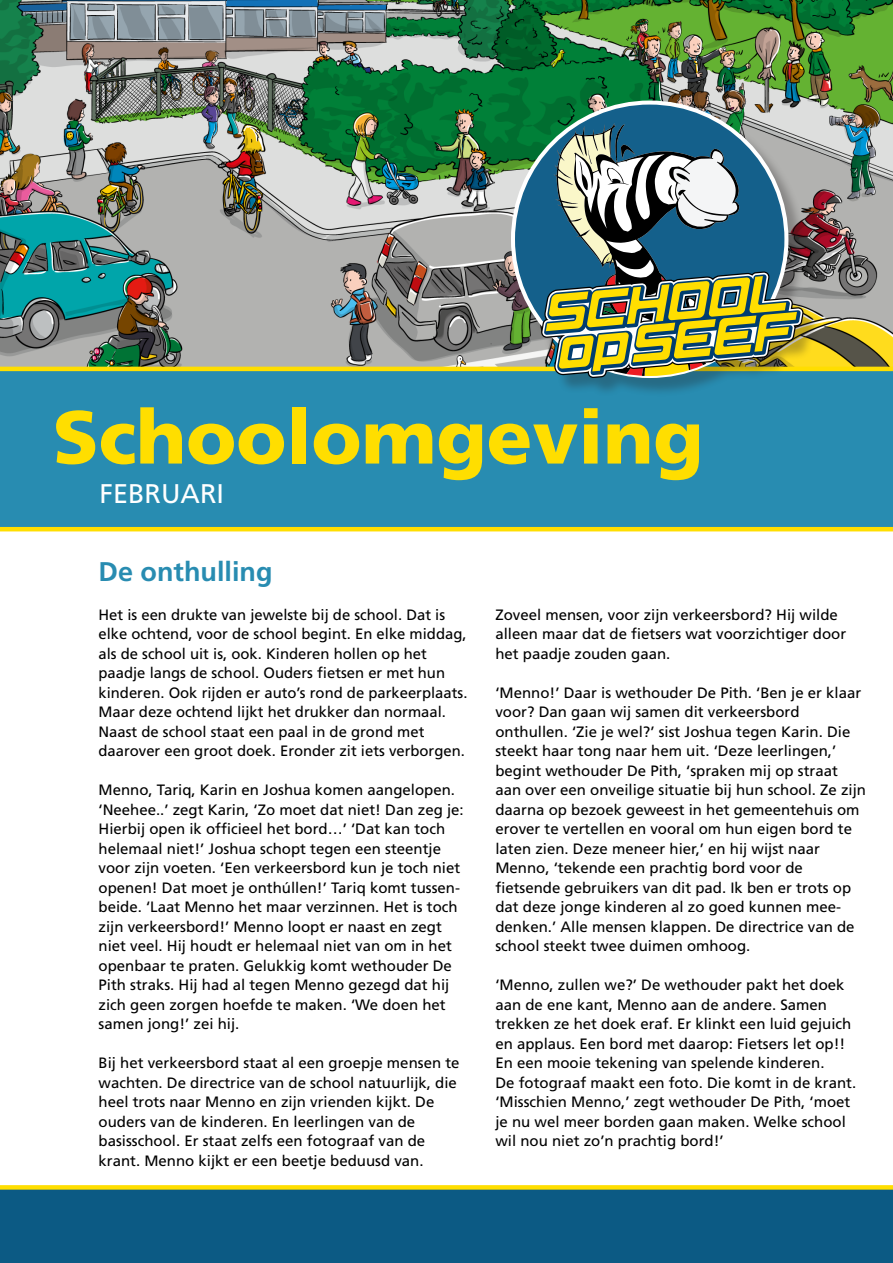
<style>
.page{position:relative;width:893px;height:1263px;background:#fff}
.page>*{position:absolute;margin:0;border:0;box-sizing:border-box;transform-origin:0 0}
.t1{font:900 75px "Frutiger";color:#ffde00}
.t2{font:700 27px "Frutiger";color:#288cb1}
.t3{font:27px "Frutiger";color:#fff}
.PLAT{font:15px/19.5px "Frutiger";color:#000}
</style>
<div class="page">
<div style="left:0;top:1187px;width:893px;height:76px;background:#0c5a84"></div>
<img style="left:0;top:0;width:893px;height:367px">
<div style="left:0;top:370px;width:893px;height:159px;background:#288cb1"></div>
<hr style="left:0;top:367px;width:893px;height:4px;background:#ffde00">
<div style="left:513px;top:103px;width:309px;height:294px;background:#231f20;opacity:.3"></div>
<svg style="left:513px;top:103px;width:273px;height:273px;background:#2a6f96"></svg>
<svg style="left:553px;top:123px;width:233px;height:147px"></svg>
<svg style="left:540px;top:270px;width:265px;height:110px;background:#8a9452"></svg>
<div style="left:0;top:1185px;width:893px;height:5px;background:#ffde00"></div>
<hr style="left:0;top:527px;width:893px;height:4px;background:#ffde00">
<p class="t1" style="left:53px;top:392px;width:652px">Schoolomgeving</p>
<p class="t3" style="left:100px;top:477px;width:126px">FEBRUARI</p>
<p class="t2" style="left:99px;top:555px;width:176px">De onthulling</p>
<p class="PLAT" style="left:99px;top:605px;width:370px">Het is een drukte van jewelste bij de school. Dat is elke ochtend, voor de school begint. En elke middag, als de school uit is, ook. Kinderen hollen op het paadje langs de school. Ouders fietsen er met hun kinderen. Ook rijden er auto’s rond de parkeerplaats.<br>Maar deze ochtend lijkt het drukker dan normaal.<br>Naast de school staat een paal in de grond met daarover een groot doek. Eronder zit iets verborgen.</p>
<p class="PLAT" style="left:99px;top:780px;width:367px">Menno, Tariq, Karin en Joshua komen aangelopen. ‘Neehee..’ zegt Karin, ‘Zo moet dat niet! Dan zeg je:<br>Hierbij open ik officieel het bord…’ ‘Dat kan toch helemaal niet!’ Joshua schopt tegen een steentje voor zijn voeten. ‘Een verkeersbord kun je toch niet</p>
<p class="PLAT" style="left:99px;top:878px;width:363px">openen! Dat moet je onthúllen!’ Tariq komt tussen&shy;beide. ‘Laat Menno het maar verzinnen. Het is toch zijn verkeersbord!’ Menno loopt er naast en zegt niet veel. Hij houdt er helemaal niet van om in het openbaar te praten. Gelukkig komt wethouder De Pith straks. Hij had al tegen Menno gezegd dat hij zich geen zorgen hoefde te maken. ‘We doen het samen jong!’ zei hij.</p>
<p class="PLAT" style="left:99px;top:1053px;width:362px">Bij het verkeersbord staat al een groepje mensen te wachten. De directrice van de school natuurlijk, die heel trots naar Menno en zijn vrienden kijkt. De ouders van de kinderen. En leerlingen van de basisschool. Er staat zelfs een fotograaf van de krant. Menno kijkt er een beetje beduusd van.</p>
<p class="PLAT" style="left:495px;top:605px;width:352px">Zoveel mensen, voor zijn verkeersbord? Hij wilde alleen maar dat de fietsers wat voorzichtiger door het paadje zouden gaan.</p>
<p class="PLAT" style="left:495px;top:683px;width:372px">‘Menno!’ Daar is wethouder De Pith. ‘Ben je er klaar voor? Dan gaan wij samen dit verkeersbord onthullen. ‘Zie je wel?’ sist Joshua tegen Karin. Die steekt haar tong naar hem uit. ‘Deze leerlingen,’ begint wethouder De Pith, ‘spraken mij op straat aan over een onveilige situatie bij hun school. Ze zijn daarna op bezoek geweest in het gemeentehuis om erover te vertellen en vooral om hun eigen bord te laten zien. Deze meneer hier,’ en hij wijst naar Menno, ‘tekende een prachtig bord voor de fietsende gebruikers van dit pad. Ik ben er trots op dat deze jonge kinderen al zo goed kunnen mee&shy;denken.’ Alle mensen klappen. De directrice van de school steekt twee duimen omhoog.</p>
<p class="PLAT" style="left:495px;top:975px;width:357px">‘Menno, zullen we?’ De wethouder pakt het doek aan de ene kant, Menno aan de andere. Samen trekken ze het doek eraf. Er klinkt een luid gejuich en applaus. Een bord met daarop: Fietsers let op!!</p>
<p class="PLAT" style="left:495px;top:1053px;width:331px">En een mooie tekening van spelende kinderen.</p>
<p class="PLAT" style="left:495px;top:1073px;width:362px">De fotograaf maakt een foto. Die komt in de krant. ‘Misschien Menno,’ zegt wethouder De Pith, ‘moet je nu wel meer borden gaan maken. Welke school wil nou niet zo’n prachtig bord!’</p>
</div>
